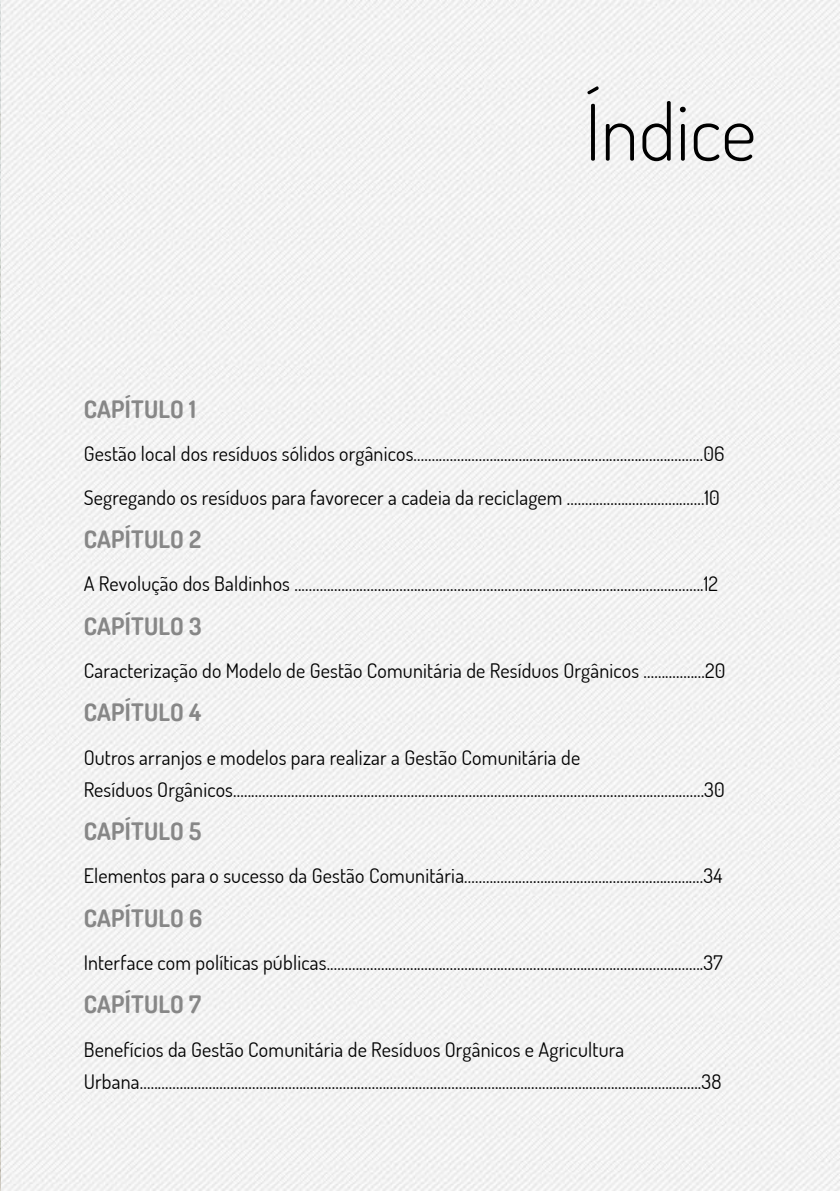
<style>
.page{position:relative;width:840px;height:1191px;background:#fff}
.page>*{position:absolute;margin:0;border:0;box-sizing:border-box;transform-origin:0 0}
.t1{font:300 77.8px "Dosis";color:#000}
.t2{font:700 24px "Dosis";letter-spacing:.01em;color:#878787}
.t3{font:20px/32px "Dosis";letter-spacing:.01em;color:#000}
</style>
<div class="page">
<div style="left:0;top:0;width:839px;height:1191px;background:#f2f2f2"></div>
<h1 class="t1" style="left:584px;top:81px;width:173px">Índice</h1>
<p class="t2" style="left:84px;top:393px;width:114px">CAPÍTULO 1</p>
<p class="t3" style="left:84px;top:431px;width:642px;line-height:43.4px">Gestão local dos resíduos sólidos orgânicos................................................................................06<br>Segregando os resíduos para favorecer a cadeia da reciclagem ......................................10</p>
<p class="t2" style="left:84px;top:523px;width:119px">CAPÍTULO 2</p>
<p class="t3" style="left:84px;top:567px;width:635px">A Revolução dos Baldinhos .................................................................................................................12</p>
<p class="t2" style="left:84px;top:610px;width:119px">CAPÍTULO 3</p>
<p class="t3" style="left:84px;top:654px;width:643px">Caracterização do Modelo de Gestão Comunitária de Resíduos Orgânicos .................20</p>
<p class="t2" style="left:84px;top:697px;width:119px">CAPÍTULO 4</p>
<p class="t3" style="left:84px;top:741px;width:642px">Outros arranjos e modelos para realizar a Gestão Comunitária de<br>Resíduos Orgânicos..................................................................................................................................30</p>
<p class="t2" style="left:84px;top:815px;width:119px">CAPÍTULO 5</p>
<p class="t3" style="left:84px;top:859px;width:639px">Elementos para o sucesso da Gestão Comunitária..................................................................34</p>
<p class="t2" style="left:84px;top:902px;width:120px">CAPÍTULO 6</p>
<p class="t3" style="left:84px;top:946px;width:640px">Interface com políticas públicas........................................................................................................37</p>
<p class="t2" style="left:84px;top:989px;width:119px">CAPÍTULO 7</p>
<p class="t3" style="left:84px;top:1033px;width:639px">Benefícios da Gestão Comunitária de Resíduos Orgânicos e Agricultura<br>Urbana...........................................................................................................................................................38</p>
</div>
